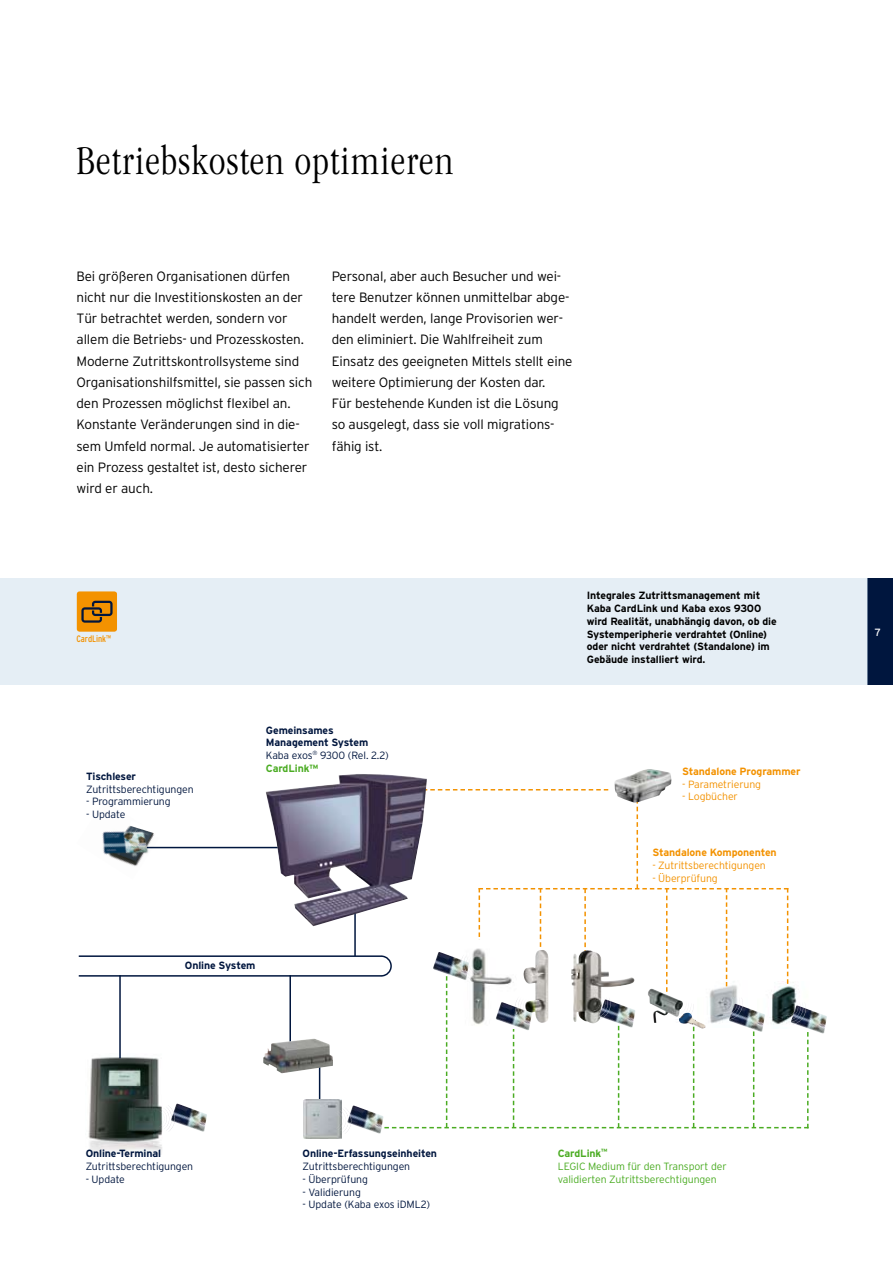
<style>
.page{position:relative;width:893px;height:1263px;background:#fff}
.page>*{position:absolute;margin:0;border:0;box-sizing:border-box;transform-origin:0 0}
.t1{font:300 condensed 42px "ITC Garamond Std";letter-spacing:.03em;color:#000}
.t2{font:300 13.5px/21.3px "Interstate";letter-spacing:-.01em;color:#000}
.t3{font:700 10.5px/12.8px "Interstate";letter-spacing:-.01em;color:#000}
.t4{font:300 10.5px "Interstate";letter-spacing:-.01em;color:#00163e}
.t5{font:700 10.5px/12.8px "Interstate";letter-spacing:-.01em;color:#00163e}
.t6{font:300 10.5px/12.8px "Interstate";letter-spacing:-.01em;color:#4bac23}
.t7{font:300 10.5px "Interstate";letter-spacing:-.01em;color:#f39200}
.t8{font:700 10.5px "Interstate";letter-spacing:-.01em;color:#f39200}
.t9{font:10.5px "Interstate";color:#fff}
.t10{font:condensed 9.3px "Interstate";letter-spacing:-.005em;color:#f39200}
.s1{font-size:8.4px}
.s2{font-weight:300}
.s3{color:#4bac23}
.s4{font-weight:700}
</style>
<div class="page">
<div style="left:867px;top:578px;width:26px;height:107px;background:#00163e"></div>
<div style="left:0;top:578px;width:867px;height:107px;background:#e5eef5"></div>
<hr style="left:289px;top:975px;width:2px;height:69px;background:#00163e">
<hr style="left:354px;top:905px;width:2px;height:51px;background:#00163e">
<hr style="left:79px;top:955px;width:302px;height:2px;background:#00163e">
<hr style="left:79px;top:975px;width:302px;height:2px;background:#00163e">
<img style="left:102px;top:826px;width:58px;height:40px">
<svg style="left:130px;top:826px;width:30px;height:13px"></svg>
<hr style="left:147px;top:847px;width:143px;height:1px;background:#00163e">
<hr style="left:319px;top:1065px;width:1px;height:69px;background:#00163e">
<img style="left:263px;top:1038px;width:70px;height:35px">
<img style="left:303px;top:1100px;width:39px;height:39px">
<img style="left:88px;top:1057px;width:74px;height:98px">
<hr style="left:119px;top:975px;width:2px;height:83px;background:#00163e">
<img style="left:266px;top:774px;width:104px;height:128px">
<img style="left:351px;top:1105px;width:31px;height:29px">
<img style="left:337px;top:1107px;width:14px;height:27px">
<img style="left:175px;top:1103px;width:32px;height:29px">
<img style="left:161px;top:1105px;width:14px;height:27px">
<img style="left:809px;top:1009px;width:18px;height:25px">
<img style="left:614px;top:769px;width:58px;height:20px">
<svg style="left:377px;top:789px;width:432px;height:339px"></svg>
<img style="left:679px;top:1013px;width:27px;height:15px">
<div style="left:77px;top:591px;width:40px;height:41px;background:#f39200;border-radius:3px"></div>
<svg style="left:81px;top:601px;width:32px;height:22px"></svg>
<h1 class="t1" style="left:77px;top:138px;width:378px">Betriebskosten optimieren</h1>
<p class="t2" style="left:77px;top:265px;width:237px">Bei größeren Organisationen dürfen nicht nur die Investitionskosten an der Tür betrachtet werden, sondern vor allem die Betriebs- und Prozesskosten.<br>Moderne Zutrittskontrollsysteme sind Organisationshilfsmittel, sie passen sich den Prozessen möglichst flexibel an.<br>Konstante Veränderungen sind in die&shy;sem Umfeld normal. Je automatisierter ein Prozess gestaltet ist, desto sicherer wird er auch.</p>
<p class="t2" style="left:332px;top:265px;width:242px">Personal, aber auch Besucher und wei&shy;tere Benutzer können unmittelbar abge&shy;handelt werden, lange Provisorien wer&shy;den eliminiert. Die Wahlfreiheit zum Einsatz des geeigneten Mittels stellt eine weitere Optimierung der Kosten dar.<br>Für bestehende Kunden ist die Lösung so ausgelegt, dass sie voll migrations&shy;fähig ist.</p>
<p class="t10" style="left:77px;top:633px;width:36px">CardLink<span class="s1">™</span></p>
<p class="t5" style="left:86px;top:770px;width:51px">Tischleser</p>
<p class="t4" style="left:86px;top:783px;width:109px">Zutrittsberechtigungen</p>
<p class="t4" style="left:86px;top:796px;width:86px">- Programmierung</p>
<p class="t4" style="left:86px;top:808px;width:41px">- Update</p>
<p class="t5" style="left:266px;top:723px;width:124px">Gemeinsames<br>Management System<br><span class="s2">Kaba exos</span><sup>®</sup> <span class="s2">9300 (Rel. 2.2)<br></span><span class="s3">CardLink™</span></p>
<p class="t5" style="left:185px;top:959px;width:72px">Online System</p>
<p class="t3" style="left:587px;top:589px;width:191px">Integrales Zutrittsmanagement mit Kaba CardLink und Kaba exos 9300 wird Realität, unabhängig davon, ob die Systemperipherie verdrahtet (Online) oder nicht verdrahtet (Standalone) im Gebäude installiert wird.</p>
<p class="t8" style="left:682px;top:765px;width:120px">Standalone Programmer</p>
<p class="t7" style="left:682px;top:778px;width:80px">- Parametrierung</p>
<p class="t7" style="left:682px;top:791px;width:57px">- Logbücher</p>
<p class="t8" style="left:652px;top:847px;width:126px">Standalone Komponenten</p>
<p class="t7" style="left:652px;top:860px;width:115px">- Zutrittsberechtigungen</p>
<p class="t7" style="left:652px;top:872px;width:67px">- Überprüfung</p>
<p class="t5" style="left:86px;top:1147px;width:77px">Online-Terminal</p>
<p class="t4" style="left:86px;top:1160px;width:109px">Zutrittsberechtigungen</p>
<p class="t4" style="left:86px;top:1173px;width:41px">- Update</p>
<p class="t5" style="left:303px;top:1147px;width:136px">Online-Erfassungseinheiten</p>
<p class="t4" style="left:303px;top:1160px;width:109px">Zutrittsberechtigungen</p>
<p class="t4" style="left:303px;top:1173px;width:67px">- Überprüfung</p>
<p class="t4" style="left:303px;top:1186px;width:60px">- Validierung</p>
<p class="t4" style="left:303px;top:1199px;width:129px">- Update (Kaba exos iDML2)</p>
<p class="t6" style="left:558px;top:1147px;width:170px"><span class="s4">CardLink</span><sup>™<br></sup>LEGIC Medium für den Transport der validierten Zutrittsberechtigungen</p>
<p class="t9" style="left:875px;top:626px;width:8px">7</p>
</div>
